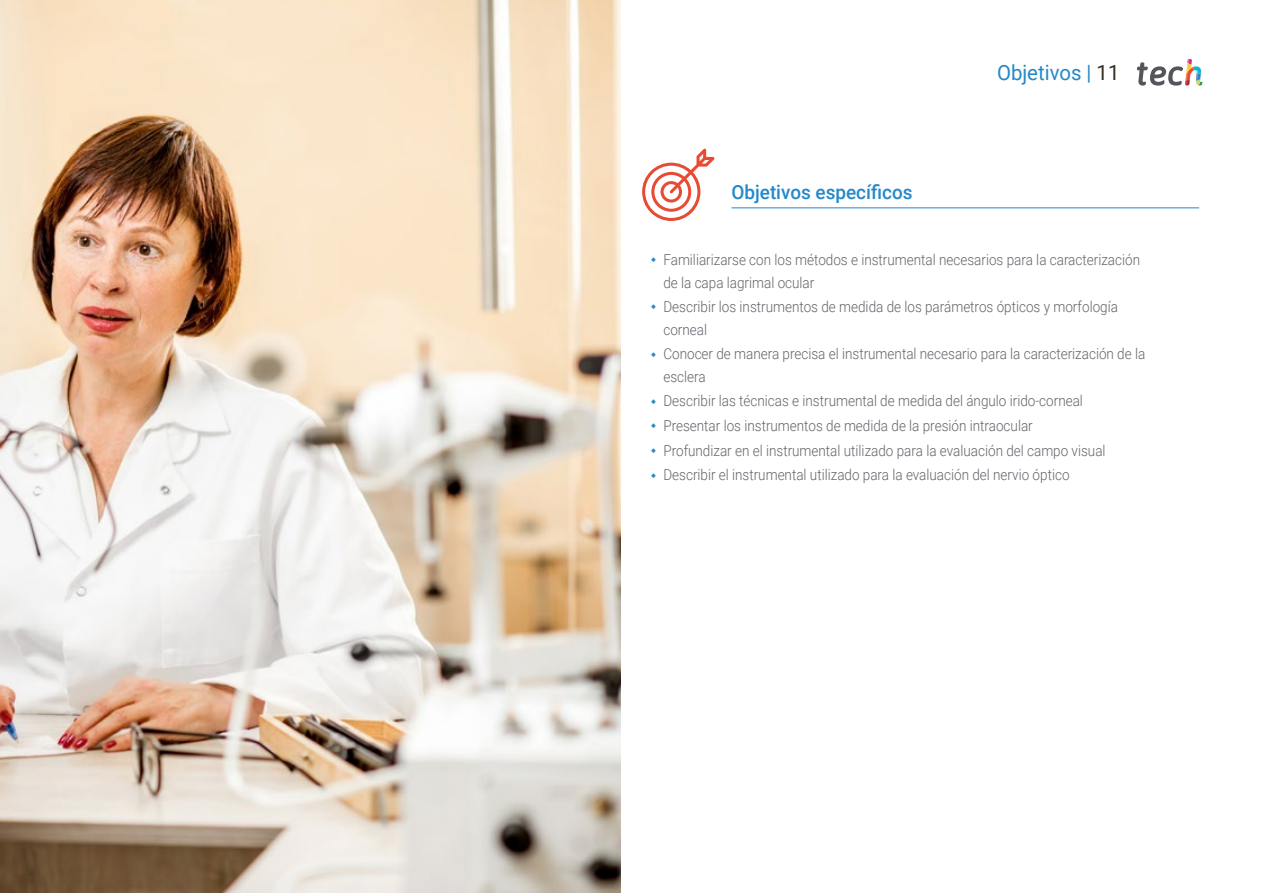
<style>
.page{position:relative;width:1263px;height:893px;background:#fff}
.page>*{position:absolute;margin:0;border:0;box-sizing:border-box;transform-origin:0 0}
.t1{font:21px "Roboto";color:#2488c9}
.t2{font:500 19.5px "Roboto";color:#2488c9}
.t3{font:300 15px/22.5px "Roboto";color:#61646a;scale:.9 1}
.s1{color:#312e20}
</style>
<div class="page">
<svg style="left:642px;top:149px;width:72px;height:72px"></svg>
<hr style="left:731px;top:207px;width:468px;height:1px;background:#2488c9">
<img style="left:0;top:0;width:621px;height:893px">
<svg style="left:1137px;top:59px;width:65px;height:27px"></svg>
<h2 class="t2" style="left:731px;top:179px;width:183px">Objetivos específicos</h2>
<h1 class="t1" style="left:997px;top:57px;width:124px">Objetivos | <span class="s1">11</span></h1>
<p class="t3" style="left:663px;top:248px;width:531px">Familiarizarse con los métodos e instrumental necesarios para la caracterización de la capa lagrimal ocular</p>
<p class="t3" style="left:663px;top:295px;width:507px">Describir los instrumentos de medida de los parámetros ópticos y morfología corneal</p>
<p class="t3" style="left:663px;top:342px;width:537px">Conocer de manera precisa el instrumental necesario para la caracterización de la esclera</p>
<p class="t3" style="left:663px;top:388px;width:493px;line-height:24.6px">Describir las técnicas e instrumental de medida del ángulo irido-corneal Presentar los instrumentos de medida de la presión intraocular<br>Profundizar en el instrumental utilizado para la evaluación del campo visual Describir el instrumental utilizado para la evaluación del nervio óptico</p>
</div>
